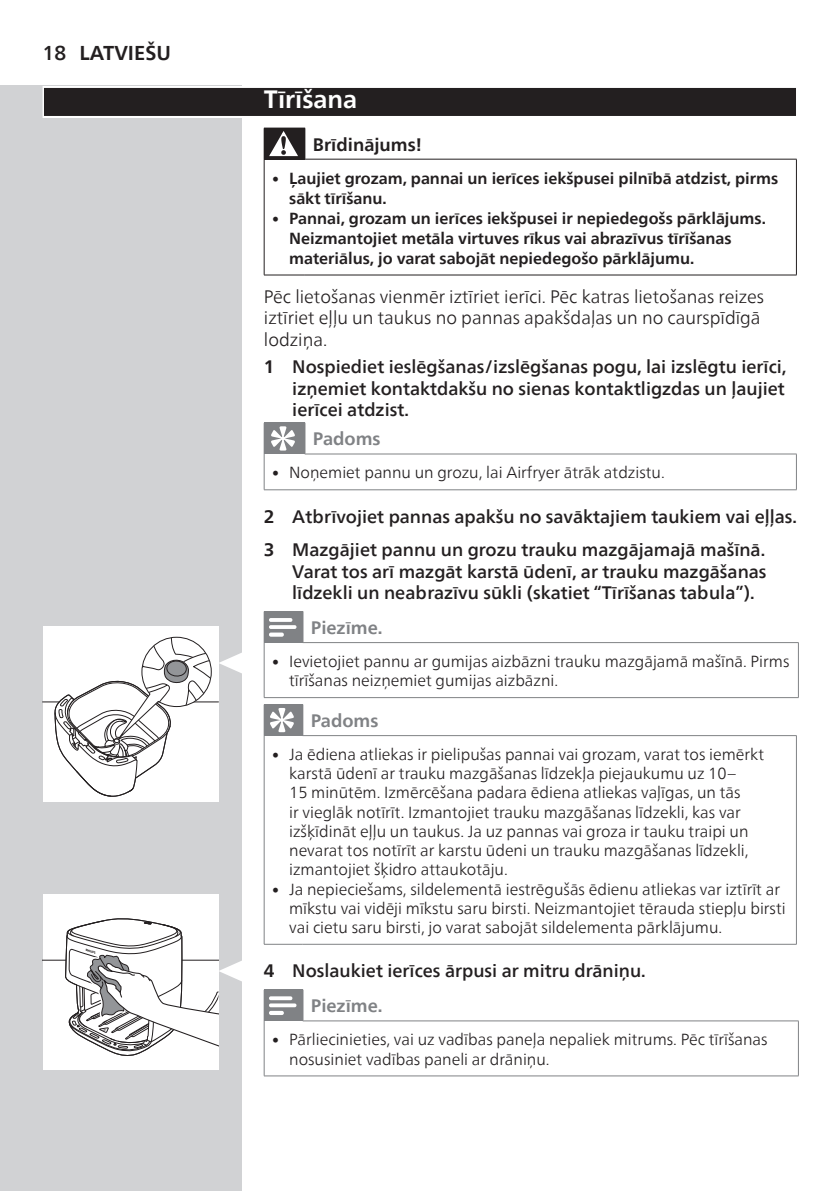
<style>
.page{position:relative;width:840px;height:1191px;background:#fff}
.page>*{position:absolute;margin:0;border:0;box-sizing:border-box;transform-origin:0 0}
.chapter-title-paragr{font:700 25px "Neue Frutiger World";color:#fff}
.t1{font:700 20px "Neue Frutiger World";color:#231f20}
.t2{font:500 18px/21.6px "Neue Frutiger World";color:#231f20;text-align:justify}
.body{font:300 18px/21.6px "Neue Frutiger World";color:#231f20}
.cautions-caption-par{font:700 18px "Neue Frutiger World";color:#808285}
.cautions-caption-par-2{font:700 18px "Neue Frutiger World";color:#231f20}
.t3{font:300 16px/19.2px "Neue Frutiger World";color:#231f20}
.t4{font:700 16px/20px "Neue Frutiger World";color:#231f20}
.s1{font-weight:500}
.s2{font-weight:300;font-size:14.2px}
.s3{font-weight:700}
.s4{font-size:14.2px}
</style>
<div class="page">
<div style="left:0;top:85px;width:241px;height:1106px;background:#d1d2d4"></div>
<div style="left:43px;top:86px;width:754px;height:32px;background:#f4f4f4"></div>
<div style="left:44px;top:88px;width:751px;height:28px;background:#231f20"></div>
<div style="left:264px;top:128px;width:41px;height:31px;background:#231f20"></div>
<hr style="left:795px;top:159px;width:1px;height:116px;background:#231f20">
<hr style="left:264px;top:159px;width:1px;height:116px;background:#231f20">
<hr style="left:264px;top:275px;width:41px;height:1px;background:#231f20">
<hr style="left:305px;top:275px;width:491px;height:1px;background:#231f20">
<hr style="left:304px;top:159px;width:492px;height:1px;background:#231f20">
<svg style="left:269px;top:131px;width:29px;height:25px"></svg>
<div style="left:264px;top:423px;width:41px;height:31px;background:#808285"></div>
<hr style="left:795px;top:454px;width:1px;height:35px;background:#808285">
<hr style="left:264px;top:454px;width:1px;height:35px;background:#808285">
<hr style="left:264px;top:489px;width:41px;height:1px;background:#808285">
<hr style="left:305px;top:489px;width:491px;height:1px;background:#808285">
<hr style="left:264px;top:422px;width:41px;height:1px;background:#808285">
<hr style="left:304px;top:453px;width:492px;height:1px;background:#808285">
<svg style="left:271px;top:426px;width:24px;height:24px"></svg>
<div style="left:264px;top:611px;width:39px;height:31px;background:#808285"></div>
<hr style="left:797px;top:643px;width:1px;height:54px;background:#808285">
<hr style="left:264px;top:642px;width:1px;height:55px;background:#808285">
<hr style="left:264px;top:697px;width:39px;height:1px;background:#808285">
<hr style="left:303px;top:697px;width:495px;height:1px;background:#808285">
<hr style="left:302px;top:642px;width:496px;height:1px;background:#808285">
<svg style="left:269px;top:618px;width:27px;height:18px"></svg>
<div style="left:264px;top:704px;width:39px;height:31px;background:#808285"></div>
<hr style="left:795px;top:736px;width:1px;height:208px;background:#808285">
<hr style="left:264px;top:735px;width:1px;height:209px;background:#808285">
<hr style="left:264px;top:944px;width:39px;height:1px;background:#808285">
<hr style="left:303px;top:944px;width:493px;height:1px;background:#808285">
<hr style="left:302px;top:735px;width:494px;height:1px;background:#808285">
<svg style="left:270px;top:708px;width:23px;height:24px"></svg>
<div style="left:264px;top:989px;width:39px;height:32px;background:#808285"></div>
<hr style="left:797px;top:1021px;width:1px;height:54px;background:#808285">
<hr style="left:264px;top:1021px;width:1px;height:54px;background:#808285">
<hr style="left:264px;top:1075px;width:39px;height:1px;background:#808285">
<hr style="left:303px;top:1075px;width:495px;height:1px;background:#808285">
<hr style="left:302px;top:1020px;width:496px;height:1px;background:#808285">
<svg style="left:269px;top:996px;width:27px;height:19px"></svg>
<svg style="left:218px;top:651px;width:24px;height:23px"></svg>
<div style="left:43px;top:626px;width:175px;height:176px;background:#fff"></div>
<hr style="left:43px;top:701px;width:175px;height:1px;background:#231f20">
<svg style="left:54px;top:636px;width:158px;height:160px"></svg>
<div style="left:43px;top:893px;width:175px;height:176px;background:#fff"></div>
<hr style="left:43px;top:959px;width:175px;height:1px;background:#231f20">
<svg style="left:65px;top:917px;width:177px;height:140px"></svg>
<p class="t1" style="left:43px;top:35px;width:130px"><span class="s1">18</span> LATVIEŠU</p>
<p class="chapter-title-paragr" style="left:264px;top:77px;width:95px">Tīrīšana</p>
<p class="cautions-caption-par-2" style="left:313px;top:128px;width:110px">Brīdinājums!</p>
<p class="t4" style="left:289px;top:168px;width:490px;text-indent:-17px"><span class="s2">•</span> Ļaujiet grozam, pannai un ierīces iekšpusei pilnībā atdzist, pirms sākt tīrīšanu.</p>
<p class="t4" style="left:289px;top:208px;width:478px;text-indent:-17px"><span class="s2">•</span> Pannai, grozam un ierīces iekšpusei ir nepiedegošs pārklājums.<br>Neizmantojiet metāla virtuves rīkus vai abrazīvus tīrīšanas materiālus, jo varat sabojāt nepiedegošo pārklājumu.</p>
<p class="body" style="left:264px;top:285px;width:501px">Pēc lietošanas vienmēr iztīriet ierīci. Pēc katras lietošanas reizes iztīriet eļļu un taukus no pannas apakšdaļas un no caurspīdīgā lodziņa.</p>
<p class="t2" style="left:292px;top:356px;width:495px;text-indent:-28px"><span class="s3">1</span> Nospiediet ieslēgšanas/izslēgšanas pogu, lai izslēgtu ierīci, izņemiet kontaktdakšu no sienas kontaktligzdas un ļaujiet ierīcei atdzist.</p>
<p class="cautions-caption-par" style="left:313px;top:423px;width:69px">Padoms</p>
<p class="t3" style="left:272px;top:463px;width:394px"><span class="s4">•</span> Noņemiet pannu un grozu, lai Airfryer ātrāk atdzistu.</p>
<p class="t2" style="left:264px;top:506px;width:534px"><span class="s3">2</span> Atbrīvojiet pannas apakšu no savāktajiem taukiem vai eļļas.</p>
<p class="t2" style="left:292px;top:539px;width:475px;text-indent:-28px"><span class="s3">3</span> Mazgājiet pannu un grozu trauku mazgājamajā mašīnā.<br>Varat tos arī mazgāt karstā ūdenī, ar trauku mazgāšanas līdzekli un neabrazīvu sūkli (skatiet “Tīrīšanas tabula”).</p>
<p class="cautions-caption-par" style="left:311px;top:612px;width:73px">Piezīme.</p>
<p class="t3" style="left:289px;top:652px;width:501px;text-indent:-17px"><span class="s4">•</span> Ievietojiet pannu ar gumijas aizbāzni trauku mazgājamā mašīnā. Pirms tīrīšanas neizņemiet gumijas aizbāzni.</p>
<p class="cautions-caption-par" style="left:311px;top:705px;width:69px">Padoms</p>
<p class="t3" style="left:289px;top:745px;width:476px;text-indent:-17px"><span class="s4">•</span> Ja ēdiena atliekas ir pielipušas pannai vai grozam, varat tos iemērkt karstā ūdenī ar trauku mazgāšanas līdzekļa piejaukumu uz 10–<br>15 minūtēm. Izmērcēšana padara ēdiena atliekas vaļīgas, un tās<br>ir vieglāk notīrīt. Izmantojiet trauku mazgāšanas līdzekli, kas var izšķīdināt eļļu un taukus. Ja uz pannas vai groza ir tauku traipi un nevarat tos notīrīt ar karstu ūdeni un trauku mazgāšanas līdzekli, izmantojiet šķidro attaukotāju.</p>
<p class="t3" style="left:289px;top:879px;width:498px;text-indent:-17px"><span class="s4">•</span> Ja nepieciešams, sildelementā iestrēgušās ēdienu atliekas var iztīrīt ar mīkstu vai vidēji mīkstu saru birsti. Neizmantojiet tērauda stiepļu birsti vai cietu saru birsti, jo varat sabojāt sildelementa pārklājumu.</p>
<p class="t2" style="left:264px;top:960px;width:383px"><span class="s3">4</span> Noslaukiet ierīces ārpusi ar mitru drāniņu.</p>
<p class="cautions-caption-par" style="left:311px;top:990px;width:73px">Piezīme.</p>
<p class="t3" style="left:289px;top:1030px;width:479px;text-indent:-17px"><span class="s4">•</span> Pārliecinieties, vai uz vadības paneļa nepaliek mitrums. Pēc tīrīšanas nosusiniet vadības paneli ar drāniņu.</p>
</div>
